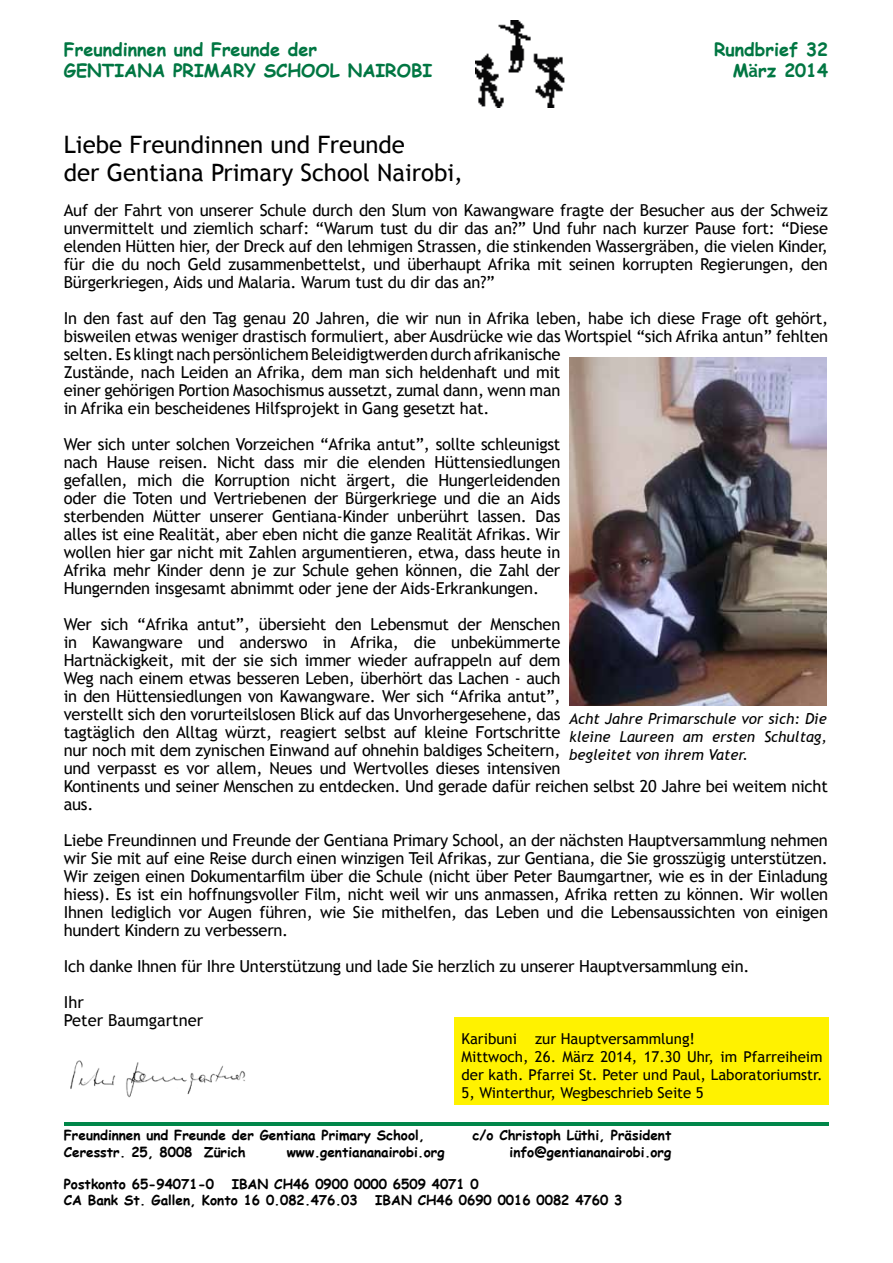
<style>
.page{position:relative;width:893px;height:1263px;background:#fff}
.page>*{position:absolute;margin:0;border:0;box-sizing:border-box;transform-origin:0 0}
.t1{font:24px/28.8px "Trebuchet MS";color:#000}
.t2{font:700 18px/21.6px "Comic Sans MS";color:#007642}
.t3{font:16.5px/18px "Trebuchet MS";letter-spacing:-.015em;color:#000;text-align:justify}
.t4{font:15px/18px "Trebuchet MS";color:#000}
.t5{font:italic 15px/18px "Trebuchet MS";color:#000;text-align:justify}
.t6{font:700 13.5px/16.2px "Comic Sans MS";color:#000}
.s1{font-family:"Trebuchet MS"}
</style>
<div class="page">
<img style="left:475px;top:20px;width:90px;height:87px">
<hr style="left:64px;top:1122px;width:764px;height:4px;background:#008649">
<img style="left:70px;top:1060px;width:176px;height:38px">
<img style="left:569px;top:357px;width:257px;height:348px">
<div style="left:454px;top:1016px;width:374px;height:88px;background:#fff200"></div>
<p class="t2" style="left:64px;top:38px;width:370px">Freundinnen und Freunde der<br>GENTIANA PRIMARY SCHOOL NAIROBI</p>
<p class="t2" style="left:714px;top:38px;width:116px;text-align:right">Rundbrief 32<br>M<span class="s1">ä</span>rz 2014</p>
<h1 class="t1" style="left:64px;top:130px;width:401px">Liebe Freundinnen und Freunde<br>der Gentiana Primary School Nairobi,</h1>
<p class="t3" style="left:64px;top:201px;width:766px">Auf der Fahrt von unserer Schule durch den Slum von Kawangware fragte der Besucher aus der Schweiz unvermittelt und ziemlich scharf: “Warum tust du dir das an?” Und fuhr nach kurzer Pause fort: “Diese elenden Hütten hier, der Dreck auf den lehmigen Strassen, die stinkenden Wassergräben, die vielen Kinder, für die du noch Geld zusammenbettelst, und überhaupt Afrika mit seinen korrupten Regierungen, den Bürgerkriegen, Aids und Malaria. Warum tust du dir das an?”</p>
<p class="t3" style="left:64px;top:309px;width:766px;text-align:left">In den fast auf den Tag genau 20 Jahren, die wir nun in Afrika leben, habe ich diese Frage oft gehört, bisweilen etwas weniger drastisch formuliert, aber Ausdrücke wie das Wortspiel “sich Afrika antun” fehlten selten. Es klingt nach persönlichem Beleidigtwerden durch afrikanische<br>Zustände, nach Leiden an Afrika, dem man sich heldenhaft und mit<br>einer gehörigen Portion Masochismus aussetzt, zumal dann, wenn man<br>in Afrika ein bescheidenes Hilfsprojekt in Gang gesetzt hat.</p>
<p class="t3" style="left:64px;top:435px;width:498px">Wer sich unter solchen Vorzeichen “Afrika antut”, sollte schleunigst nach Hause reisen. Nicht dass mir die elenden Hüttensiedlungen gefallen, mich die Korruption nicht ärgert, die Hungerleidenden oder die Toten und Vertriebenen der Bürgerkriege und die an Aids sterbenden Mütter unserer Gentiana-Kinder unberührt lassen. Das alles ist eine Realität, aber eben nicht die ganze Realität Afrikas. Wir wollen hier gar nicht mit Zahlen argumentieren, etwa, dass heute in Afrika mehr Kinder denn je zur Schule gehen können, die Zahl der Hungernden insgesamt abnimmt oder jene der Aids-Erkrankungen.</p>
<p class="t3" style="left:64px;top:615px;width:766px;text-align:left">Wer sich “Afrika antut”, übersieht den Lebensmut der Menschen<br>in Kawangware und anderswo in Afrika, die unbekümmerte<br>Hartnäckigkeit, mit der sie sich immer wieder aufrappeln auf dem<br>Weg nach einem etwas besseren Leben, überhört das Lachen - auch<br>in den Hüttensiedlungen von Kawangware. Wer sich “Afrika antut”,<br>verstellt sich den vorurteilslosen Blick auf das Unvorhergesehene, das<br>tagtäglich den Alltag würzt, reagiert selbst auf kleine Fortschritte<br>nur noch mit dem zynischen Einwand auf ohnehin baldiges Scheitern,<br>und verpasst es vor allem, Neues und Wertvolles dieses intensiven<br>Kontinents und seiner Menschen zu entdecken. Und gerade dafür reichen selbst 20 Jahre bei weitem nicht aus.</p>
<p class="t3" style="left:64px;top:831px;width:766px">Liebe Freundinnen und Freunde der Gentiana Primary School, an der nächsten Hauptversammlung nehmen wir Sie mit auf eine Reise durch einen winzigen Teil Afrikas, zur Gentiana, die Sie grosszügig unterstützen.<br>Wir zeigen einen Dokumentarfilm über die Schule (nicht über Peter Baumgartner, wie es in der Einladung hiess). Es ist ein hoffnungsvoller Film, nicht weil wir uns anmassen, Afrika retten zu können. Wir wollen Ihnen lediglich vor Augen führen, wie Sie mithelfen, das Leben und die Lebensaussichten von einigen hundert Kindern zu verbessern.</p>
<p class="t3" style="left:64px;top:948px;width:687px;line-height:36px">Ich danke Ihnen für Ihre Unterstützung und lade Sie herzlich zu unserer Hauptversammlung ein.<br>Ihr</p>
<p class="t3" style="left:64px;top:1011px;width:141px">Peter Baumgartner</p>
<p class="t5" style="left:569px;top:710px;width:259px">Acht Jahre Primarschule vor sich: Die kleine Laureen am ersten Schultag, begleitet von ihrem Vater.</p>
<p class="t4" style="left:461px;top:1030px;width:363px">Karibuni zur Hauptversammlung!<br>Mittwoch, 26. März 2014, 17.30 Uhr, im Pfarreiheim der kath. Pfarrei St. Peter und Paul, Laboratoriumstr.<br>5, Winterthur, Wegbeschrieb Seite 5</p>
<p class="t6" style="left:64px;top:1127px;width:362px">Freundinnen und Freunde der Gentiana Primary School,</p>
<p class="t6" style="left:473px;top:1127px;width:200px">c/o Christoph Lüthi, Präsident</p>
<p class="t6" style="left:64px;top:1143px;width:183px">Ceresstr. 25, 8008 Zürich</p>
<p class="t6" style="left:287px;top:1143px;width:159px">www.gentiananairobi.org</p>
<p class="t6" style="left:510px;top:1143px;width:163px">info@gentiananairobi.org</p>
<p class="t6" style="left:64px;top:1175px;width:152px">Postkonto 65-94071-0</p>
<p class="t6" style="left:64px;top:1175px;width:416px;text-indent:168px">IBAN CH46 0900 0000 6509 4071 0<br>CA Bank St. Gallen, Konto 16 0.082.476.03</p>
<p class="t6" style="left:375px;top:1192px;width:249px">IBAN CH46 0690 0016 0082 4760 3</p>
</div>
